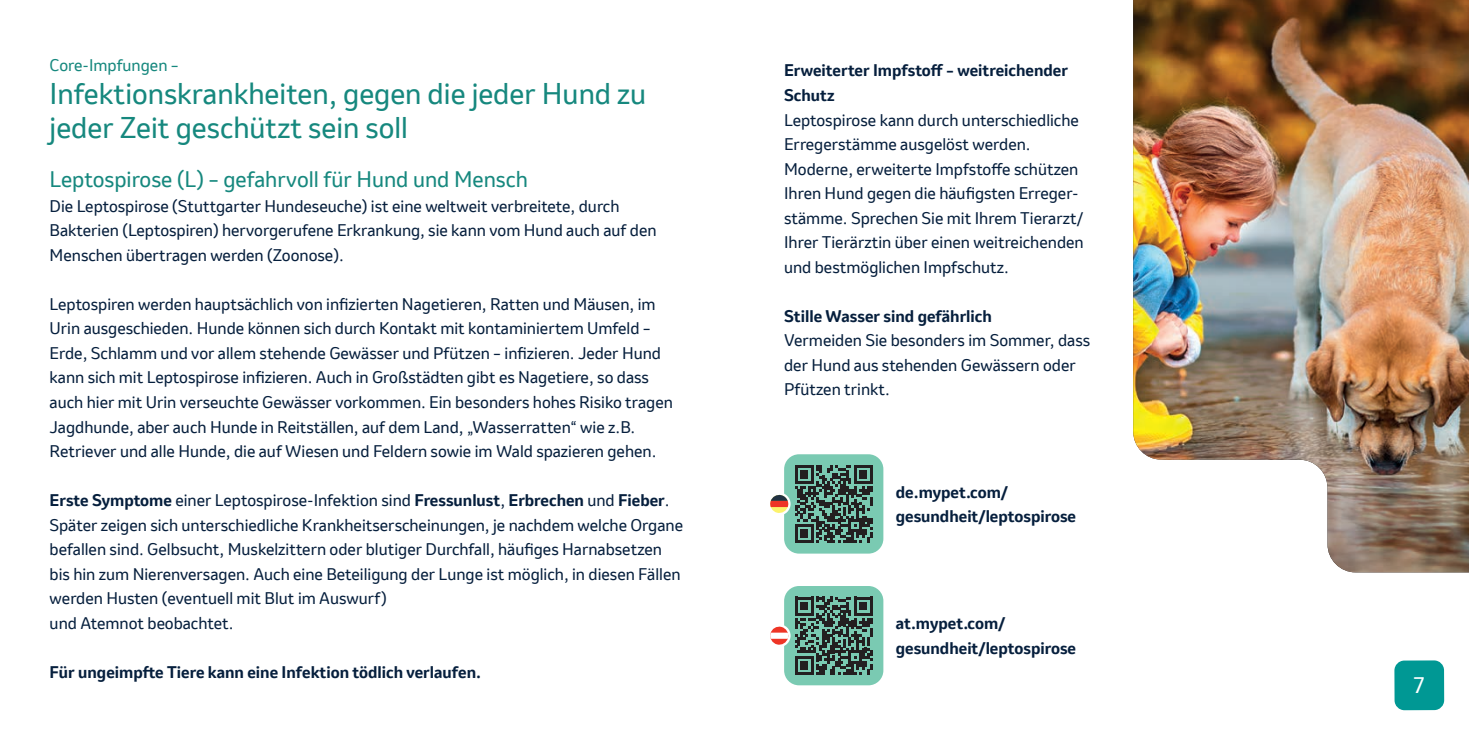
<style>
.page{position:relative;width:1469px;height:735px;background:#fff}
.page>*{position:absolute;margin:0;border:0;box-sizing:border-box;transform-origin:0 0}
.t1{font:28px/33.6px "Invention";color:#16887e}
.t2{font:21px "Invention";color:#16887e}
.t3{font:21px "Invention";color:#fff}
.t4{font:15.75px/24.5px "Invention";color:#061f3d}
.t5{font:700 15.75px/24.5px "Invention";color:#061f3d}
.t6{font:15.75px "Invention";color:#16887e}
.s1{font-weight:700}
</style>
<div class="page">
<img style="left:1133px;top:0;width:335px;height:572px">
<div style="left:784px;top:454px;width:99px;height:99px;background:#7acab2;border-radius:15px"></div>
<svg style="left:795px;top:465px;width:77px;height:77px"></svg>
<div style="left:784px;top:585px;width:99px;height:100px;background:#7acab2;border-radius:15px"></div>
<svg style="left:795px;top:596px;width:77px;height:78px"></svg>
<div style="left:768px;top:492px;width:22px;height:23px;background:#fff;border-radius:50%"></div>
<svg style="left:770px;top:493px;width:19px;height:20px"></svg>
<div style="left:768px;top:624px;width:22px;height:22px;background:#fff;border-radius:50%"></div>
<svg style="left:770px;top:625px;width:19px;height:20px"></svg>
<div style="left:1394px;top:660px;width:50px;height:49px;background:#009894;border-radius:10px"></div>
<p class="t6" style="left:50px;top:54px;width:131px">Core-Impfungen –</p>
<h1 class="t1" style="left:50px;top:77px;width:598px">Infektionskrankheiten, gegen die jeder Hund zu jeder Zeit geschützt sein soll</h1>
<h2 class="t2" style="left:50px;top:164px;width:480px">Leptospirose (L) – gefahrvoll für Hund und Mensch</h2>
<p class="t4" style="left:50px;top:193px;width:608px">Die Leptospirose (Stuttgarter Hundeseuche) ist eine weltweit verbreitete, durch<br>Bakterien (Leptospiren) hervorgerufene Erkrankung, sie kann vom Hund auch auf den<br>Menschen übertragen werden (Zoonose).</p>
<p class="t4" style="left:50px;top:291px;width:625px">Leptospiren werden hauptsächlich von infizierten Nagetieren, Ratten und Mäusen, im Urin ausgeschieden. Hunde können sich durch Kontakt mit kontaminiertem Umfeld – Erde, Schlamm und vor allem stehende Gewässer und Pfützen – infizieren. Jeder Hund kann sich mit Leptospirose infizieren. Auch in Großstädten gibt es Nagetiere, so dass auch hier mit Urin verseuchte Gewässer vorkommen. Ein besonders hohes Risiko tragen Jagdhunde, aber auch Hunde in Reitställen, auf dem Land, „Wasserratten“ wie z.B.<br>Retriever und alle Hunde, die auf Wiesen und Feldern sowie im Wald spazieren gehen.</p>
<p class="t4" style="left:50px;top:487px;width:635px"><span class="s1">Erste Symptome</span> einer Leptospirose-Infektion sind <span class="s1">Fressunlust</span>, <span class="s1">Erbrechen</span> und <span class="s1">Fieber</span>.<br>Später zeigen sich unterschiedliche Krankheitserscheinungen, je nachdem welche Organe befallen sind. Gelbsucht, Muskelzittern oder blutiger Durchfall, häufiges Harnabsetzen bis hin zum Nierenversagen. Auch eine Beteiligung der Lunge ist möglich, in diesen Fällen werden Husten (eventuell mit Blut im Auswurf)<br>und Atemnot beobachtet.</p>
<p class="t5" style="left:50px;top:659px;width:433px">Für ungeimpfte Tiere kann eine Infektion tödlich verlaufen.</p>
<p class="t5" style="left:784px;top:58px;width:285px">Erweiterter Impfstoff – weitreichender<br>Schutz</p>
<p class="t4" style="left:784px;top:107px;width:301px">Leptospirose kann durch unterschiedliche Erregerstämme ausgelöst werden.<br>Moderne, erweiterte Impfstoffe schützen Ihren Hund gegen die häufigsten Erreger&shy;stämme. Sprechen Sie mit Ihrem Tierarzt/ Ihrer Tierärztin über einen weitreichenden und bestmöglichen Impfschutz.</p>
<p class="t5" style="left:784px;top:303px;width:209px">Stille Wasser sind gefährlich</p>
<p class="t4" style="left:784px;top:328px;width:307px">Vermeiden Sie besonders im Sommer, dass der Hund aus stehenden Gewässern oder<br>Pfützen trinkt.</p>
<p class="t5" style="left:895px;top:479px;width:182px">de.mypet.com/ gesundheit/leptospirose</p>
<p class="t5" style="left:895px;top:611px;width:182px">at.mypet.com/ gesundheit/leptospirose</p>
<h2 class="t3" style="left:1413px;top:670px;width:12px">7</h2>
</div>
